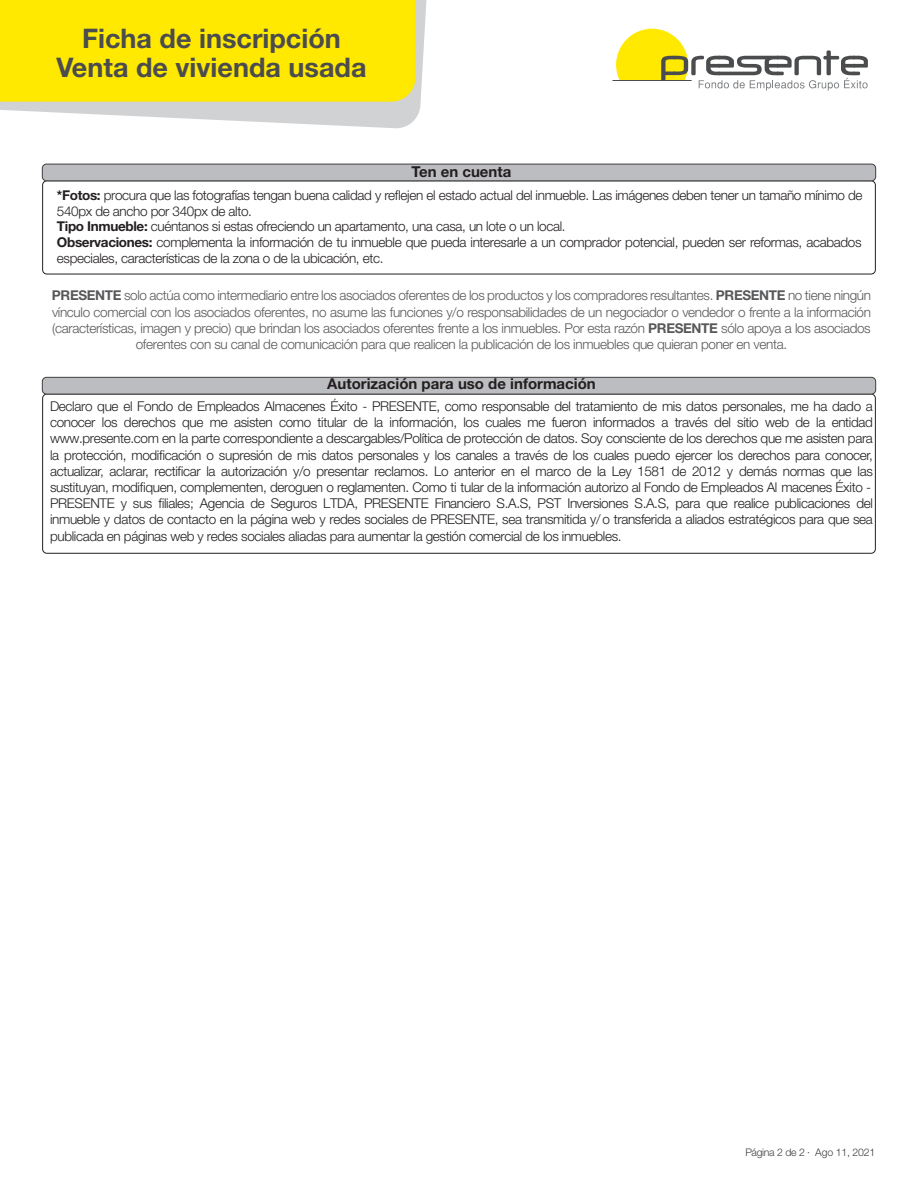
<style>
.page{position:relative;width:918px;height:1188px;background:#fff}
.page>*{position:absolute;margin:0;border:0;box-sizing:border-box;transform-origin:0 0}
.t1{font:700 27px/28.5px "Helvetica Neue LT Std";color:#4b4c4d;text-align:center}
.t2{font:700 15px "Helvetica Neue LT Std";color:#231f20}
.t3{font:300 13.5px/16.2px "Helvetica Neue LT Std";letter-spacing:-.025em;color:#231f20}
.t4{font:300 13.5px/16.2px "Helvetica Neue LT Std";letter-spacing:-.025em;color:#57585a;text-align:center}
.t5{font:300 10.5px "Helvetica Neue LT Std";letter-spacing:-.02em;color:#3e3e3f}
.s1{font-weight:700}
</style>
<div class="page">
<div style="left:42px;top:181px;width:834px;height:93px;border:1px solid #231f20;border-radius:4px"></div>
<div style="left:42px;top:164px;width:834px;height:17px;background:#bcbdc0;border-radius:4px"></div>
<div style="left:42px;top:164px;width:834px;height:17px;border:1px solid #3e3e3f;border-radius:4px"></div>
<div style="left:42px;top:394px;width:834px;height:159px;border:1px solid #231f20;border-radius:4px"></div>
<div style="left:42px;top:377px;width:834px;height:17px;background:#bcbdc0;border-radius:4px"></div>
<div style="left:42px;top:377px;width:834px;height:17px;border:1px solid #3e3e3f;border-radius:4px"></div>
<svg style="left:0;top:0;width:426px;height:129px;fill:#d1d2d4"></svg>
<div style="left:0;top:0;width:416px;height:102px;background:#ffe901"></div>
<svg style="left:616px;top:29px;width:252px;height:62px"></svg>
<hr style="left:613px;top:80px;width:78px;height:1px;background:#4b4c4d">
<h1 class="t1" style="left:56px;top:24px;width:312px">Ficha de inscripción<br>Venta de vivienda usada</h1>
<p class="t2" style="left:412px;top:163px;width:101px">Ten en cuenta</p>
<p class="t3" style="left:57px;top:187px;width:807px;line-height:15.8px"><span class="s1">*Fotos:</span> procura que las fotografías tengan buena calidad y reflejen el estado actual del inmueble. Las imágenes deben tener un tamaño mínimo de 540px de ancho por 340px de alto.<br><span class="s1">Tipo Inmueble:</span> cuéntanos si estas ofreciendo un apartamento, una casa, un lote o un local.<br><span class="s1">Observaciones:</span> complementa la información de tu inmueble que pueda interesarle a un comprador potencial, pueden ser reformas, acabados especiales, características de la zona o de la ubicación, etc.</p>
<p class="t4" style="left:52px;top:287px;width:821px"><span class="s1">PRESENTE</span> solo actúa como intermediario entre los asociados oferentes de los productos y los compradores resultantes. <span class="s1">PRESENTE</span> no tiene ningún vínculo comercial con los asociados oferentes, no asume las funciones y/o responsabilidades de un negociador o vendedor o frente a la información (características, imagen y precio) que brindan los asociados oferentes frente a los inmuebles. Por esta razón <span class="s1">PRESENTE</span> sólo apoya a los asociados oferentes con su canal de comunicación para que realicen la publicación de los inmuebles que quieran poner en venta.</p>
<p class="t2" style="left:327px;top:374px;width:270px">Autorización para uso de información</p>
<p class="t3" style="left:50px;top:398px;width:824px">Declaro que el Fondo de Empleados Almacenes Éxito - PRESENTE, como responsable del tratamiento de mis datos personales, me ha dado a conocer los derechos que me asisten como titular de la información, los cuales me fueron informados a través del sitio web de la entidad www.presente.com en la parte correspondiente a descargables/Política de protección de datos. Soy consciente de los derechos que me asisten para la protección, modificación o supresión de mis datos personales y los canales a través de los cuales puedo ejercer los derechos para conocer, actualizar, aclarar, rectificar la autorización y/o presentar reclamos. Lo anterior en el marco de la Ley 1581 de 2012 y demás normas que las sustituyan, modifiquen, complementen, deroguen o reglamenten. Como ti tular de la información autorizo al Fondo de Empleados Al macenes Éxito - PRESENTE y sus filiales; Agencia de Seguros LTDA, PRESENTE Financiero S.A.S, PST Inversiones S.A.S, para que realice publicaciones del inmueble y datos de contacto en la página web y redes sociales de PRESENTE, sea transmitida y/ o transferida a aliados estratégicos para que sea publicada en páginas web y redes sociales aliadas para aumentar la gestión comercial de los inmuebles.</p>
<p class="t5" style="left:745px;top:1146px;width:131px">Página 2 de 2 · Ago 11, 2021</p>
</div>
